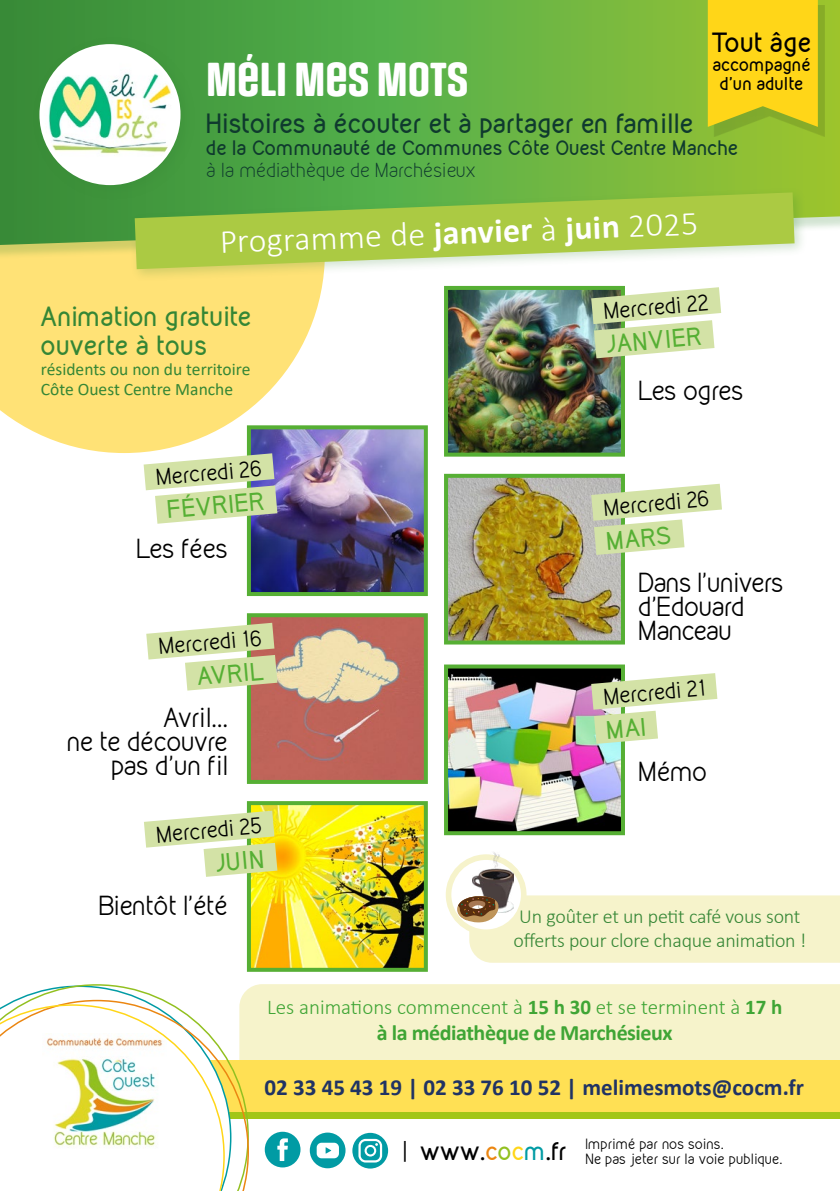
<style>
.page{position:relative;width:840px;height:1191px;background:#fff}
.page>*{position:absolute;margin:0;border:0;box-sizing:border-box;transform-origin:0 0}
.t1{font:40.2px "Social Gothic Soft";color:#fff}
.t2{font:300 34px "Calibri";color:#fff}
.t3{font:24px/24px "Kirvy";letter-spacing:-.035em;color:#000}
.t4{font:700 24px "Kirvy";color:#0f3a2e}
.t5{font:700 24px/28.8px "Kirvy";color:#358635}
.t6{font:700 24px "Kirvy";color:#000}
.t7{font:700 23px "Calibri";color:#203364}
.t8{font:700 22.2px "Kirvy";letter-spacing:-.01em;color:#000}
.t9{font:700 22px "Calibri";letter-spacing:-.02em;color:#3fa535}
.t10{font:700 22px "Kirvy";color:#56af34}
.t11{font:300 21px "Calibri";color:#3fa535}
.t12{font:300 20px/24px "Calibri";letter-spacing:-.01em;color:#358635}
.t13{font:20px "Kirvy";color:#000}
.t14{font:700 18px "Kirvy";letter-spacing:-.01em;color:#0f3a2e}
.t15{font:300 18px "Kirvy";color:#0f3a2e}
.t16{font:17.4px/20px "Calibri";color:#358635}
.t17{font:700 16px "Kirvy";letter-spacing:-.015em;color:#000}
.t18{font:13px/15.6px "Kirvy";color:#000}
.s1{font-weight:700}
.s2{font-weight:400}
.s3{color:#eb8611}
.s4{color:#92c020}
.s5{color:#ffd618}
.s6{color:#009ba4}
</style>
<div class="page">
<div style="left:249px;top:984px;width:590px;height:76px;background:#f6f3cb"></div>
<svg style="left:0;top:260px;width:323px;height:193px;background:#ffe689"></svg>
<svg style="left:0;top:0;width:839px;height:245px;background:#61ad41"></svg>
<div style="left:713px;top:5px;width:111px;height:131px;background:#000;opacity:.12"></div>
<svg style="left:707px;top:0;width:110px;height:127px;background:#f4d21a"></svg>
<div style="left:31px;top:37px;width:165px;height:164px;background:#3e933b"></div>
<div style="left:41px;top:46px;width:137px;height:137px;background:#fff;border-radius:50%"></div>
<img style="left:43px;top:52px;width:135px;height:121px">
<div style="left:39px;top:44px;width:141px;height:141px;border:4px solid #fff;border-radius:50%"></div>
<div style="left:129px;top:187px;width:678px;height:96px;background:#358635;opacity:.22"></div>
<svg style="left:135px;top:192px;width:659px;height:77px;background:#a7cb5e"></svg>
<div style="left:0;top:1060px;width:839px;height:51px;background:#ffe054"></div>
<div style="left:26px;top:1111px;width:813px;height:18px;background:#a2c617"></div>
<div style="left:26px;top:1119px;width:813px;height:72px;background:#fff"></div>
<div style="left:264px;top:1131px;width:36px;height:36px;background:#019ba4;border-radius:50%"></div>
<svg style="left:277px;top:1138px;width:11px;height:23px"></svg>
<div style="left:309px;top:1132px;width:36px;height:36px;background:#019ba4;border-radius:50%"></div>
<svg style="left:316px;top:1142px;width:23px;height:16px"></svg>
<svg style="left:352px;top:1132px;width:36px;height:36px"></svg>
<svg style="left:358px;top:1138px;width:24px;height:24px"></svg>
<svg style="left:17px;top:984px;width:232px;height:15px"></svg>
<svg style="left:7px;top:999px;width:242px;height:192px"></svg>
<svg style="left:0;top:1004px;width:225px;height:187px"></svg>
<svg style="left:448px;top:857px;width:75px;height:75px"></svg>
<div style="left:445px;top:854px;width:81px;height:81px;border:6px solid #f6f3cb;border-radius:50%"></div>
<img style="left:472px;top:852px;width:41px;height:43px">
<svg style="left:454px;top:895px;width:385px;height:67px;background:#f1edc8"></svg>
<img style="left:449px;top:291px;width:170px;height:160px">
<div style="left:444px;top:286px;width:180px;height:170px;border:4px solid #56af34"></div>
<img style="left:449px;top:479px;width:170px;height:160px">
<div style="left:444px;top:474px;width:180px;height:170px;border:4px solid #56af34"></div>
<img style="left:449px;top:669px;width:170px;height:161px">
<div style="left:444px;top:664px;width:180px;height:171px;border:4px solid #56af34"></div>
<img style="left:252px;top:430px;width:170px;height:161px">
<div style="left:247px;top:425px;width:180px;height:171px;border:4px solid #56af34"></div>
<img style="left:252px;top:618px;width:170px;height:161px">
<div style="left:247px;top:613px;width:180px;height:171px;border:4px solid #56af34"></div>
<img style="left:252px;top:806px;width:170px;height:160px">
<div style="left:247px;top:801px;width:180px;height:170px;border:4px solid #56af34"></div>
<svg style="left:591px;top:287px;width:129px;height:71px"></svg>
<svg style="left:591px;top:484px;width:130px;height:71px"></svg>
<svg style="left:143px;top:453px;width:134px;height:71px"></svg>
<svg style="left:146px;top:623px;width:131px;height:67px"></svg>
<svg style="left:144px;top:810px;width:133px;height:67px"></svg>
<svg style="left:591px;top:673px;width:126px;height:71px"></svg>
<h1 class="t1" style="left:206px;top:54px;width:264px">MÉLI MES MOTS</h1>
<p class="t6" style="left:711px;top:26px;width:102px">Tout âge</p>
<p class="t17" style="left:712px;top:54px;width:100px">accompagné</p>
<p class="t17" style="left:719px;top:73px;width:85px">d’un adulte</p>
<p class="t4" style="left:206px;top:107px;width:489px">Histoires à écouter et à partager en famille</p>
<p class="t14" style="left:206px;top:135px;width:533px">de la Communauté de Communes Côte Ouest Centre Manche</p>
<p class="t15" style="left:206px;top:159px;width:271px">à la médiathèque de Marchésieux</p>
<h2 class="t2" style="left:219px;top:220px;width:480px;rotate:-2deg">Programme de <span class="s1">janvier</span> à <span class="s1">juin</span> 2025</h2>
<p class="t5" style="left:41px;top:302px;width:212px">Animation gratuite ouverte à tous</p>
<p class="t16" style="left:41px;top:359px;width:211px">résidents ou non du territoire<br>Côte Ouest Centre Manche</p>
<p class="t13" style="left:155px;top:464px;width:108px;rotate:-5deg">Mercredi 26</p>
<p class="t10" style="left:166px;top:494px;width:99px;rotate:-5deg">FÉVRIER</p>
<p class="t3" style="left:136px;top:536px;width:93px">Les fées</p>
<p class="t13" style="left:157px;top:633px;width:105px;rotate:-5deg">Mercredi 16</p>
<p class="t10" style="left:196px;top:661px;width:69px;rotate:-5deg">AVRIL</p>
<p class="t3" style="left:67px;top:705px;width:163px;text-align:right">Avril…<br>ne te découvre pas d’un fil</p>
<p class="t13" style="left:155px;top:821px;width:107px;rotate:-5deg">Mercredi 25</p>
<p class="t10" style="left:214px;top:847px;width:51px;rotate:-5deg">JUIN</p>
<p class="t3" style="left:99px;top:893px;width:131px">Bientôt l’été</p>
<p class="t13" style="left:602px;top:298px;width:107px;rotate:-5deg">Mercredi 22</p>
<p class="t10" style="left:605px;top:329px;width:97px;rotate:-5deg">JANVIER</p>
<p class="t3" style="left:638px;top:378px;width:107px">Les ogres</p>
<p class="t13" style="left:602px;top:494px;width:108px;rotate:-5deg">Mercredi 26</p>
<p class="t10" style="left:605px;top:526px;width:67px;rotate:-5deg">MARS</p>
<p class="t3" style="left:638px;top:570px;width:147px">Dans l’univers d’Edouard<br>Manceau</p>
<p class="t13" style="left:602px;top:683px;width:103px;rotate:-5deg">Mercredi 21</p>
<p class="t3" style="left:638px;top:759px;width:71px">Mémo</p>
<p class="t12" style="left:513px;top:903px;width:294px">Un goûter et un petit café vous sont offerts pour clore chaque animation !</p>
<p class="t11" style="left:267px;top:993px;width:516px">Les animations commencent à <span class="s1">15 h 30</span> et se terminent à <span class="s1">17 h</span></p>
<p class="t9" style="left:376px;top:1017px;width:297px">à la médiathèque de Marchésieux</p>
<p class="t7" style="left:264px;top:1070px;width:540px">02 33 45 43 19 | 02 33 76 10 52 | melimesmots@cocm.fr</p>
<p class="t8" style="left:402px;top:1135px;width:165px"><span class="s2">|</span> www.<span class="s3">c</span><span class="s4">o</span><span class="s5">c</span><span class="s6">m</span>.fr</p>
<p class="t18" style="left:585px;top:1135px;width:198px">Imprimé par nos soins.<br>Ne pas jeter sur la voie publique.</p>
</div>
